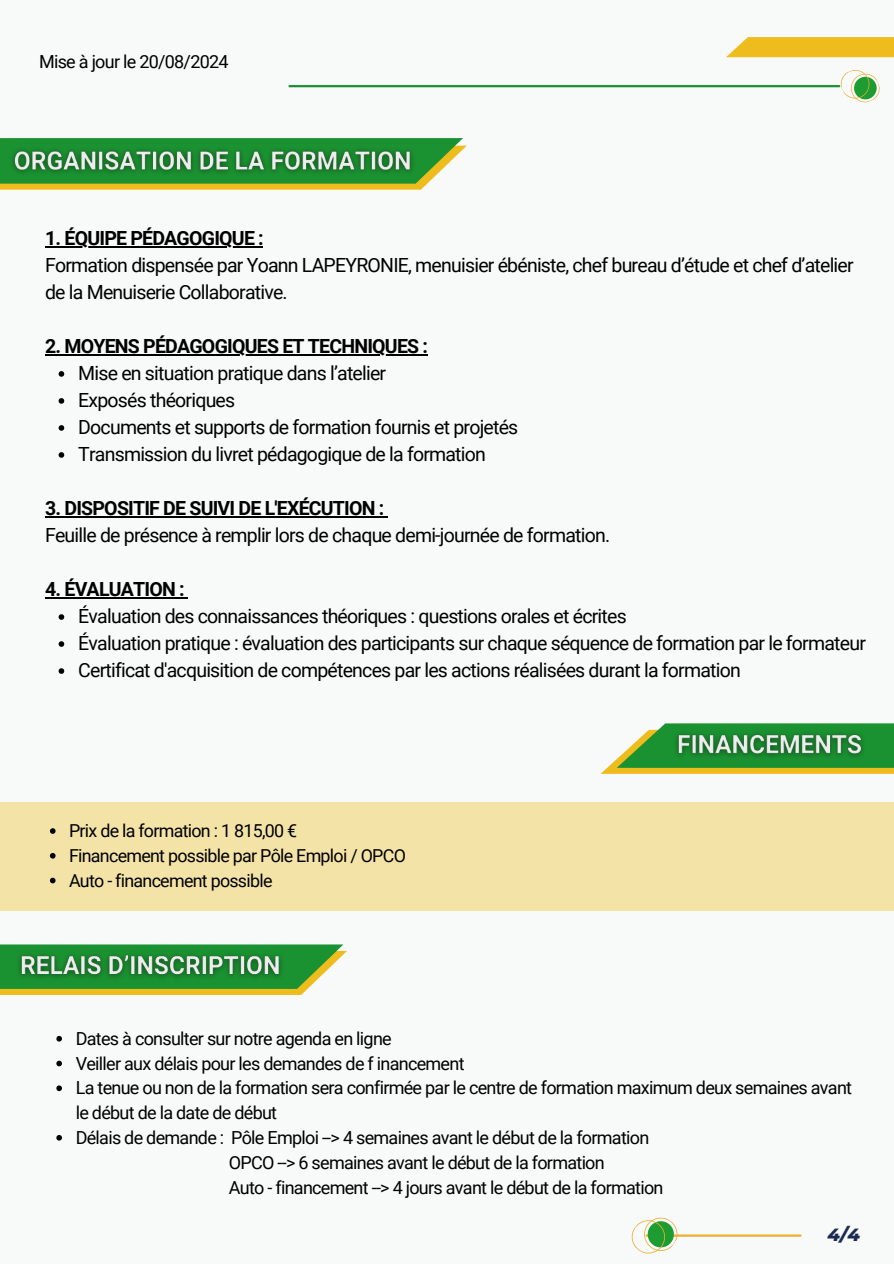
<style>
.page{position:relative;width:894px;height:1264px;background:#fff}
.page>*{position:absolute;margin:0;border:0;box-sizing:border-box;transform-origin:0 0}
.t1{font:19.5px/27px "Roboto";letter-spacing:-.04em;color:#000}
.t2{font:700 19.5px "Roboto";letter-spacing:-.04em;color:#000}
.t3{font:18px "Roboto";letter-spacing:-.04em;color:#000}
.t4{font:italic 800 18px "Montserrat";color:#1c2b52}
.t5{font:17.85px/24.8px "Roboto";letter-spacing:-.04em;color:#000}
</style>
<div class="page">
<div style="left:0;top:0;width:893px;height:1263px;background:#f8faf9"></div>
<svg style="left:726px;top:37px;width:167px;height:20px;background:#eec02c"></svg>
<svg style="left:0;top:138px;width:466px;height:52px;background:#8ab147"></svg>
<hr style="left:289px;top:85px;width:550px;height:2px;background:#1b9231">
<hr style="left:646px;top:1234px;width:154px;height:2px;background:#edad31">
<svg style="left:840px;top:69px;width:39px;height:34px"></svg>
<svg style="left:631px;top:1217px;width:46px;height:36px"></svg>
<svg style="left:0;top:950px;width:347px;height:44px;fill:#eebc1d"></svg>
<svg style="left:0;top:944px;width:343px;height:44px;background:#58a954"></svg>
<div style="left:0;top:802px;width:893px;height:108px;background:#f4e3a7"></div>
<img style="left:5px;top:141px;width:415px;height:39px">
<svg style="left:50px;top:828px;width:6px;height:5px"></svg>
<svg style="left:50px;top:853px;width:6px;height:5px"></svg>
<svg style="left:50px;top:877px;width:6px;height:6px"></svg>
<img style="left:12px;top:945px;width:277px;height:40px">
<svg style="left:56px;top:1036px;width:6px;height:5px"></svg>
<svg style="left:56px;top:1060px;width:6px;height:6px"></svg>
<svg style="left:56px;top:1085px;width:6px;height:6px"></svg>
<svg style="left:56px;top:1135px;width:6px;height:5px"></svg>
<svg style="left:601px;top:760px;width:292px;height:13px;background:#d4b92b"></svg>
<svg style="left:616px;top:723px;width:277px;height:44px;fill:#1b9231"></svg>
<img style="left:668px;top:725px;width:203px;height:39px">
<hr style="left:45px;top:246px;width:218px;height:1px;background:#000">
<hr style="left:45px;top:354px;width:382px;height:1px;background:#000">
<svg style="left:59px;top:371px;width:5px;height:6px"></svg>
<svg style="left:59px;top:398px;width:5px;height:6px"></svg>
<svg style="left:59px;top:425px;width:5px;height:6px"></svg>
<svg style="left:59px;top:452px;width:5px;height:6px"></svg>
<svg style="left:45px;top:516px;width:19px;height:1px"></svg>
<hr style="left:64px;top:516px;width:319px;height:1px;background:#000">
<hr style="left:45px;top:597px;width:139px;height:1px;background:#000">
<svg style="left:59px;top:614px;width:5px;height:6px"></svg>
<svg style="left:59px;top:641px;width:5px;height:6px"></svg>
<svg style="left:59px;top:668px;width:5px;height:6px"></svg>
<p class="t3" style="left:39px;top:48px;width:191px">Mise à jour le 20/08/2024</p>
<p class="t2" style="left:45px;top:224px;width:220px">1. ÉQUIPE PÉDAGOGIQUE :</p>
<p class="t1" style="left:45px;top:251px;width:809px">Formation dispensée par Yoann LAPEYRONIE, menuisier ébéniste, chef bureau dʼétude et chef dʼatelier de la Menuiserie Collaborative.</p>
<p class="t2" style="left:45px;top:332px;width:384px">2. MOYENS PÉDAGOGIQUES ET TECHNIQUES :</p>
<p class="t1" style="left:78px;top:359px;width:441px">Mise en situation pratique dans l’atelier<br>Exposés théoriques<br>Documents et supports de formation fournis et projetés Transmission du livret pédagogique de la formation</p>
<p class="t2" style="left:45px;top:494px;width:341px">3. DISPOSITIF DE SUIVI DE L'EXÉCUTION :</p>
<p class="t1" style="left:45px;top:521px;width:566px">Feuille de présence à remplir lors de chaque demi-journée de formation.</p>
<p class="t2" style="left:45px;top:575px;width:141px">4. ÉVALUATION :</p>
<p class="t1" style="left:78px;top:602px;width:789px">Évaluation des connaissances théoriques : questions orales et écrites<br>Évaluation pratique : évaluation des participants sur chaque séquence de formation par le formateur<br>Certificat d'acquisition de compétences par les actions réalisées durant la formation</p>
<p class="t5" style="left:69px;top:817px;width:338px">Prix de la formation : 1 815,00 €<br>Financement possible par Pôle Emploi / OPCO<br>Auto - financement possible</p>
<p class="t3" style="left:76px;top:1025px;width:317px">Dates à consulter sur notre agenda en ligne</p>
<p class="t3" style="left:76px;top:1050px;width:390px">Veiller aux délais pour les demandes de f inancement</p>
<p class="t3" style="left:76px;top:1075px;width:777px">La tenue ou non de la formation sera confirmée par le centre de formation maximum deux semaines avant</p>
<p class="t3" style="left:76px;top:1100px;width:203px">le début de la date de début</p>
<p class="t3" style="left:76px;top:1124px;width:575px">Délais de demande : Pôle Emploi --&gt; 4 semaines avant le début de la formation</p>
<p class="t3" style="left:229px;top:1149px;width:377px">OPCO --&gt; 6 semaines avant le début de la formation</p>
<p class="t3" style="left:229px;top:1174px;width:436px">Auto - financement --&gt; 4 jours avant le début de la formation</p>
<p class="t4" style="left:827px;top:1220px;width:34px">4/4</p>
</div>
